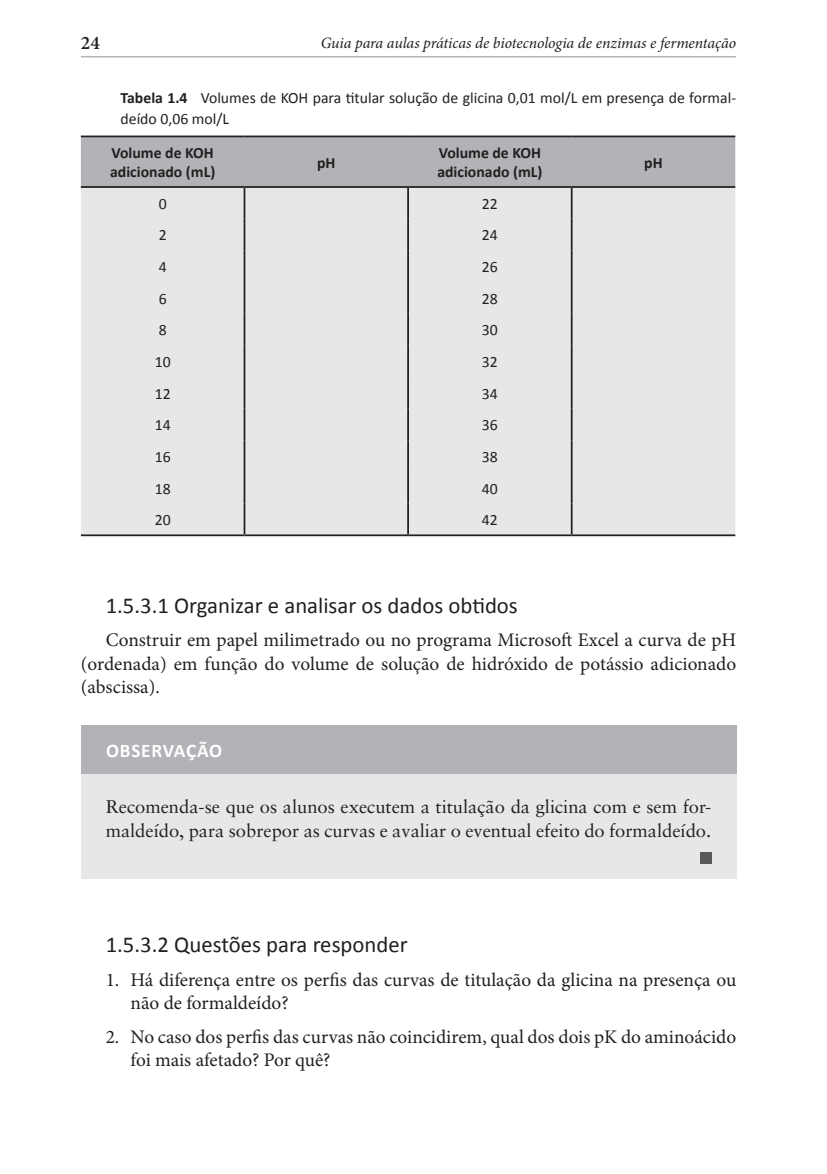
<style>
.page{position:relative;width:827px;height:1174px;background:#fff}
.page>*{position:absolute;margin:0;border:0;box-sizing:border-box;transform-origin:0 0}
.t1{font:22.75px "Calibri";color:#231f20}
.t2{font:19.25px/23.6px "Minion Pro";color:#231f20}
.t3{font:700 19.25px "Calibri";letter-spacing:.04em;color:#fff}
.t4{font:600 19.25px "Minion Pro";color:#231f20}
.t5{font:18.38px/24.5px "Sabon";color:#231f20}
.t6{font:15.75px/21px "Calibri";color:#231f20}
.t7{font:italic 15.75px "Minion Pro";letter-spacing:-.005em;color:#231f20}
.t8{font:700 15.75px/18.9px "Calibri";color:#231f20}
.s1{font-weight:700}
</style>
<div class="page">
<hr style="left:81px;top:56px;width:655px;height:1px;background:#939598">
<div style="left:81px;top:137px;width:654px;height:49px;background:#b2b3b7"></div>
<div style="left:81px;top:188px;width:654px;height:346px;background:#e6e7e9"></div>
<hr style="left:243px;top:188px;width:2px;height:31px;background:#231f20">
<hr style="left:407px;top:188px;width:2px;height:31px;background:#231f20">
<hr style="left:570px;top:188px;width:2px;height:31px;background:#231f20">
<hr style="left:243px;top:219px;width:2px;height:31px;background:#231f20">
<hr style="left:407px;top:219px;width:2px;height:31px;background:#231f20">
<hr style="left:570px;top:219px;width:2px;height:31px;background:#231f20">
<hr style="left:243px;top:250px;width:2px;height:32px;background:#231f20">
<hr style="left:407px;top:250px;width:2px;height:32px;background:#231f20">
<hr style="left:570px;top:250px;width:2px;height:32px;background:#231f20">
<hr style="left:243px;top:282px;width:2px;height:32px;background:#231f20">
<hr style="left:407px;top:282px;width:2px;height:32px;background:#231f20">
<hr style="left:570px;top:282px;width:2px;height:32px;background:#231f20">
<hr style="left:243px;top:314px;width:2px;height:31px;background:#231f20">
<hr style="left:407px;top:314px;width:2px;height:31px;background:#231f20">
<hr style="left:570px;top:314px;width:2px;height:31px;background:#231f20">
<hr style="left:243px;top:345px;width:2px;height:32px;background:#231f20">
<hr style="left:407px;top:345px;width:2px;height:32px;background:#231f20">
<hr style="left:570px;top:345px;width:2px;height:32px;background:#231f20">
<hr style="left:243px;top:377px;width:2px;height:32px;background:#231f20">
<hr style="left:407px;top:377px;width:2px;height:32px;background:#231f20">
<hr style="left:570px;top:377px;width:2px;height:32px;background:#231f20">
<hr style="left:243px;top:409px;width:2px;height:31px;background:#231f20">
<hr style="left:407px;top:409px;width:2px;height:31px;background:#231f20">
<hr style="left:570px;top:409px;width:2px;height:31px;background:#231f20">
<hr style="left:243px;top:440px;width:2px;height:32px;background:#231f20">
<hr style="left:407px;top:440px;width:2px;height:32px;background:#231f20">
<hr style="left:570px;top:440px;width:2px;height:32px;background:#231f20">
<hr style="left:243px;top:472px;width:2px;height:31px;background:#231f20">
<hr style="left:407px;top:472px;width:2px;height:31px;background:#231f20">
<hr style="left:570px;top:472px;width:2px;height:31px;background:#231f20">
<hr style="left:243px;top:503px;width:2px;height:31px;background:#231f20">
<hr style="left:407px;top:503px;width:2px;height:31px;background:#231f20">
<hr style="left:570px;top:503px;width:2px;height:31px;background:#231f20">
<hr style="left:81px;top:136px;width:163px;height:1px;background:#231f20">
<hr style="left:244px;top:136px;width:164px;height:1px;background:#231f20">
<hr style="left:408px;top:136px;width:163px;height:1px;background:#231f20">
<hr style="left:571px;top:136px;width:164px;height:1px;background:#231f20">
<hr style="left:81px;top:186px;width:163px;height:2px;background:#231f20">
<hr style="left:244px;top:186px;width:164px;height:2px;background:#231f20">
<hr style="left:408px;top:186px;width:163px;height:2px;background:#231f20">
<hr style="left:571px;top:186px;width:164px;height:2px;background:#231f20">
<hr style="left:81px;top:534px;width:163px;height:2px;background:#231f20">
<hr style="left:244px;top:534px;width:164px;height:2px;background:#231f20">
<hr style="left:408px;top:534px;width:163px;height:2px;background:#231f20">
<hr style="left:571px;top:534px;width:164px;height:2px;background:#231f20">
<div style="left:81px;top:725px;width:655px;height:49px;background:#b2b3b7"></div>
<div style="left:81px;top:774px;width:655px;height:104px;background:#e6e7e9"></div>
<div style="left:699px;top:852px;width:12px;height:11px;background:#57585a"></div>
<p class="t4" style="left:81px;top:30px;width:20px">24</p>
<p class="t7" style="left:321px;top:32px;width:417px">Guia para aulas práticas de biotecnologia de enzimas e fermentação</p>
<p class="t6" style="left:121px;top:87px;width:617px"><span class="s1">Tabela 1.4</span> Volumes de KOH para titular solução de glicina 0,01 mol/L em presença de formal&shy;deído 0,06 mol/L</p>
<p class="t8" style="left:110px;top:143px;width:107px">Volume de KOH adicionado (mL)</p>
<p class="t8" style="left:317px;top:152px;width:20px">pH</p>
<p class="t8" style="left:437px;top:143px;width:107px">Volume de KOH adicionado (mL)</p>
<p class="t8" style="left:644px;top:152px;width:20px">pH</p>
<p class="t6" style="left:159px;top:193px;width:9px">0</p>
<p class="t6" style="left:482px;top:193px;width:17px">22</p>
<p class="t6" style="left:159px;top:225px;width:9px">2</p>
<p class="t6" style="left:482px;top:225px;width:17px">24</p>
<p class="t6" style="left:159px;top:256px;width:9px">4</p>
<p class="t6" style="left:482px;top:256px;width:17px">26</p>
<p class="t6" style="left:159px;top:288px;width:9px">6</p>
<p class="t6" style="left:482px;top:288px;width:17px">28</p>
<p class="t6" style="left:159px;top:320px;width:9px">8</p>
<p class="t6" style="left:482px;top:320px;width:17px">30</p>
<p class="t6" style="left:155px;top:351px;width:17px">10</p>
<p class="t6" style="left:482px;top:351px;width:17px">32</p>
<p class="t6" style="left:155px;top:383px;width:17px">12</p>
<p class="t6" style="left:482px;top:383px;width:17px">34</p>
<p class="t6" style="left:155px;top:415px;width:17px">14</p>
<p class="t6" style="left:482px;top:415px;width:17px">36</p>
<p class="t6" style="left:155px;top:446px;width:17px">16</p>
<p class="t6" style="left:482px;top:446px;width:17px">38</p>
<p class="t6" style="left:155px;top:478px;width:17px">18</p>
<p class="t6" style="left:482px;top:478px;width:17px">40</p>
<p class="t6" style="left:155px;top:510px;width:17px">20</p>
<p class="t6" style="left:482px;top:510px;width:17px">42</p>
<p class="t1" style="left:106px;top:591px;width:413px">1.5.3.1 Organizar e analisar os dados obtidos</p>
<p class="t2" style="left:81px;top:628px;width:656px;text-align:justify;text-indent:25px">Construir em papel milimetrado ou no programa Microsoft Excel a curva de pH (ordenada) em função do volume de solução de hidróxido de potássio adicionado (abscissa).</p>
<p class="t3" style="left:106px;top:738px;width:118px">OBSERVAÇÃO</p>
<p class="t5" style="left:106px;top:794px;width:607px">Recomenda-se que os alunos executem a titulação da glicina com e sem for&shy;maldeído, para sobrepor as curvas e avaliar o eventual efeito do formaldeído.</p>
<p class="t1" style="left:106px;top:930px;width:303px">1.5.3.2 Questões para responder</p>
<p class="t2" style="left:130px;top:967px;width:607px;text-indent:-25px">1. Há diferença entre os perfis das curvas de titulação da glicina na presença ou não de formaldeído?</p>
<p class="t2" style="left:130px;top:1025px;width:607px;text-indent:-25px">2. No caso dos perfis das curvas não coincidirem, qual dos dois pK do aminoácido foi mais afetado? Por quê?</p>
</div>
